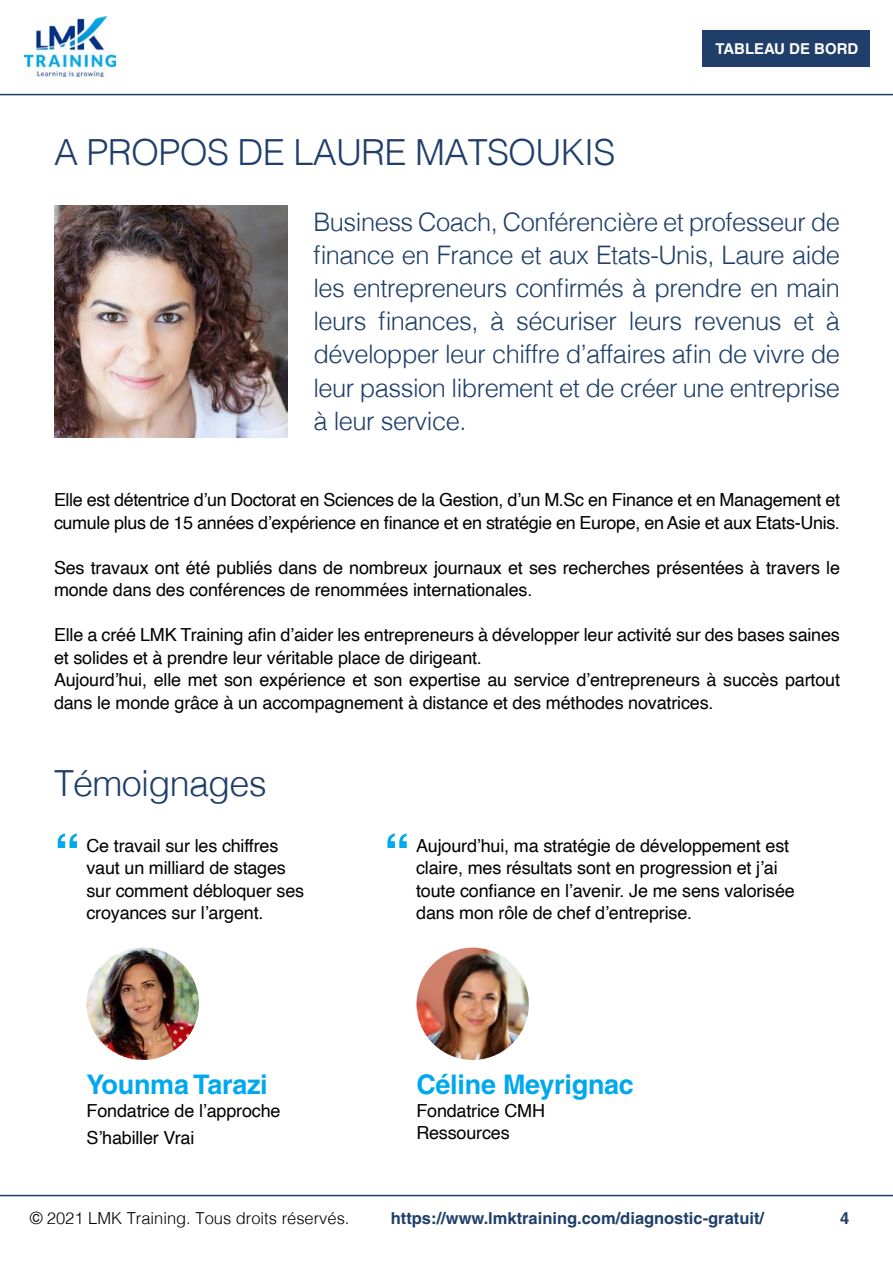
<style>
.page{position:relative;width:893px;height:1263px;background:#fff}
.page>*{position:absolute;margin:0;border:0;box-sizing:border-box;transform-origin:0 0}
.t1{font:700 53.25px "Helvetica";color:#00a8ed}
.t2{font:300 36px "Helvetica";letter-spacing:-.02em;color:#1f3f6a}
.t3{font:700 27px "Helvetica";letter-spacing:-.01em;color:#00a8ed}
.t4{font:300 25.5px/33.2px "Helvetica";letter-spacing:-.02em;color:#1f3f6a;text-align:justify}
.t5{font:18px/22.5px "Helvetica";letter-spacing:-.01em;color:#000}
.t6{font:700 16.5px "Helvetica";color:#1f3f6a}
.t7{font:300 16.5px "Helvetica";color:#000}
.t8{font:700 15px "Helvetica";color:#fff}
.s1{font-family:"Century Gothic";font-weight:400}
</style>
<div class="page">
<hr style="left:0;top:1195px;width:893px;height:1px;background:#1f3f6a">
<div style="left:702px;top:30px;width:168px;height:36px;background:#1f3f6a"></div>
<img style="left:25px;top:16px;width:90px;height:60px">
<hr style="left:0;top:94px;width:893px;height:1px;background:#1f3f6a">
<img style="left:54px;top:205px;width:234px;height:233px">
<img style="left:87px;top:948px;width:112px;height:112px;border-radius:56px">
<img style="left:416px;top:947px;width:113px;height:113px">
<h2 class="t2" style="left:54px;top:121px;width:563px">A PROPOS DE LAURE MATSOUKIS</h2>
<p class="t8" style="left:716px;top:39px;width:144px">TABLEAU DE BORD</p>
<p class="t4" style="left:313px;top:203px;width:528px">Business Coach, Conférencière et professeur de finance en France et aux Etats-Unis, Laure aide les entrepreneurs confirmés à prendre en main leurs finances, à sécuriser leurs revenus et à développer leur chiffre d’affaires afin de vivre de leur passion librement et de créer une entreprise à leur service.</p>
<p class="t5" style="left:54px;top:489px;width:787px">Elle est détentrice d’un Doctorat en Sciences de la Gestion, d’un M.Sc en Finance et en Management et cumule plus de 15 années d’expérience en finance et en stratégie en Europe, en Asie et aux Etats-Unis.</p>
<p class="t5" style="left:54px;top:557px;width:787px">Ses travaux ont été publiés dans de nombreux journaux et ses recherches présentées à travers le monde dans des conférences de renommées internationales.</p>
<p class="t5" style="left:54px;top:624px;width:787px">Elle a créé LMK Training afin d’aider les entrepreneurs à développer leur activité sur des bases saines et solides et à prendre leur véritable place de dirigeant.<br>Aujourd’hui, elle met son expérience et son expertise au service d’entrepreneurs à succès partout dans le monde grâce à un accompagnement à distance et des méthodes novatrices.</p>
<h2 class="t2" style="left:54px;top:752px;width:214px">Témoignages</h2>
<h1 class="t1" style="left:54px;top:821px;width:28px">‘‘</h1>
<p class="t5" style="left:86px;top:835px;width:219px">Ce travail sur les chiffres vaut un milliard de stages sur comment débloquer ses croyances sur l’argent.</p>
<h3 class="t3" style="left:87px;top:1068px;width:183px">Younma Tarazi</h3>
<p class="t5" style="left:87px;top:1097px;width:195px;line-height:27px">Fondatrice de l’approche<br>S’habiller Vrai</p>
<h1 class="t1" style="left:384px;top:821px;width:28px">‘‘</h1>
<p class="t5" style="left:416px;top:835px;width:380px">Aujourd’hui, ma stratégie de développement est claire, mes résultats sont en progression et j’ai toute confiance en l’avenir. Je me sens valorisée dans mon rôle de chef d’entreprise.</p>
<h3 class="t3" style="left:416px;top:1068px;width:219px">Céline Meyrignac</h3>
<p class="t5" style="left:416px;top:1100px;width:130px">Fondatrice CMH<br>Ressources</p>
<p class="t7" style="left:30px;top:1204px;width:321px"><span class="s1">©</span> 2021 LMK Training. Tous droits réservés.</p>
<p class="t6" style="left:391px;top:1208px;width:375px">https://www.lmktraining.com/diagnostic-gratuit/</p>
<p class="t6" style="left:840px;top:1208px;width:11px">4</p>
</div>
